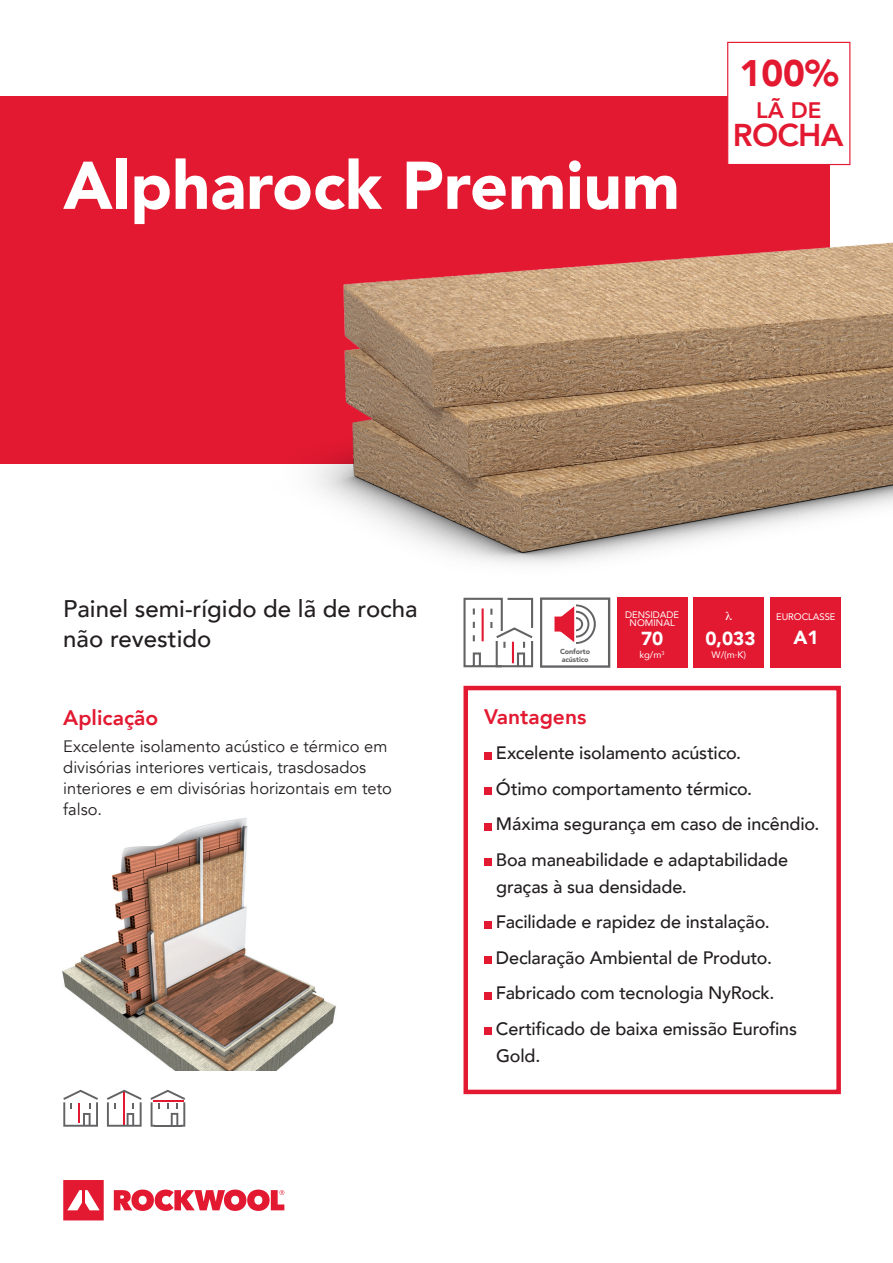
<style>
.page{position:relative;width:893px;height:1263px;background:#fff}
.page>*{position:absolute;margin:0;border:0;box-sizing:border-box;transform-origin:0 0}
.t1{font:900 66.75px "Avenir";color:#fff}
.t2{font:900 36.9px "Avenir";color:#e21931}
.t3{font:800 31.5px "Avenir";letter-spacing:-.025em;color:#e21931}
.t4{font:500 24px/30px "Avenir";color:#231f20}
.t5{font:800 22.35px "Avenir";color:#e21931}
.t6{font:800 21px "Avenir";color:#e21931}
.t7{font:900 18.9px "Avenir";color:#fff}
.t8{font:500 18px/27px "Avenir";letter-spacing:-.01em;color:#231f20}
.t9{font:16.5px/21px "Avenir";color:#231f20}
.t10{font:10.65px "Avenir";color:#fff}
.t11{font:9.45px "Avenir";color:#fff}
.t12{font:900 7.2px "Avenir LT Std";letter-spacing:-.015em;color:#636366}
</style>
<div class="page">
<svg style="left:63px;top:1180px;width:41px;height:40px"></svg>
<svg style="left:114px;top:1189px;width:170px;height:22px"></svg>
<div style="left:0;top:96px;width:829px;height:367px;background:#e21931"></div>
<div style="left:727px;top:42px;width:123px;height:123px;background:#fff;border:1px solid #e21931"></div>
<img style="left:221px;top:227px;width:672px;height:381px">
<div style="left:463px;top:686px;width:378px;height:408px;border:4px solid #e21931"></div>
<div style="left:484px;top:752px;width:7px;height:7px;background:#e21931"></div>
<div style="left:484px;top:788px;width:7px;height:7px;background:#e21931"></div>
<div style="left:484px;top:823px;width:7px;height:7px;background:#e21931"></div>
<div style="left:484px;top:859px;width:7px;height:7px;background:#e21931"></div>
<div style="left:484px;top:921px;width:7px;height:7px;background:#e21931"></div>
<div style="left:484px;top:957px;width:7px;height:7px;background:#e21931"></div>
<div style="left:484px;top:992px;width:7px;height:7px;background:#e21931"></div>
<div style="left:484px;top:1028px;width:7px;height:7px;background:#e21931"></div>
<div style="left:771px;top:597px;width:70px;height:71px;background:#e21931"></div>
<div style="left:694px;top:597px;width:70px;height:71px;background:#e21931"></div>
<img style="left:62px;top:818px;width:274px;height:253px">
<div style="left:617px;top:597px;width:70px;height:71px;background:#e21931"></div>
<svg style="left:462px;top:597px;width:148px;height:71px"></svg>
<svg style="left:63px;top:1090px;width:35px;height:37px"></svg>
<svg style="left:107px;top:1090px;width:35px;height:37px"></svg>
<svg style="left:150px;top:1090px;width:35px;height:37px"></svg>
<hr style="left:153px;top:1100px;width:30px;height:2px;background:#e21931">
<p class="t2" style="left:740px;top:41px;width:100px">100%</p>
<p class="t1" style="left:63px;top:128px;width:618px">Alpharock Premium</p>
<p class="t5" style="left:756px;top:92px;width:67px">LÃ DE</p>
<p class="t3" style="left:733px;top:110px;width:112px">ROCHA</p>
<p class="t4" style="left:63px;top:593px;width:356px">Painel semi-rígido de lã de rocha não revestido</p>
<p class="t12" style="left:560px;top:647px;width:32px">Conforto</p>
<p class="t12" style="left:562px;top:655px;width:28px">acústico</p>
<p class="t11" style="left:625px;top:607px;width:56px">DENSIDADE</p>
<p class="t11" style="left:630px;top:615px;width:47px">NOMINAL</p>
<p class="t11" style="left:639px;top:647px;width:27px">kg/m<sup>3</sup></p>
<p class="t7" style="left:641px;top:622px;width:24px">70</p>
<p class="t7" style="left:705px;top:622px;width:52px">0,033</p>
<p class="t11" style="left:712px;top:647px;width:36px">W/(m·K)</p>
<p class="t10" style="left:712px;top:646px;width:37px">W/(mK)</p>
<p class="t11" style="left:776px;top:609px;width:61px">EUROCLASSE</p>
<p class="t7" style="left:793px;top:621px;width:27px">A1</p>
<p class="t6" style="left:63px;top:701px;width:96px">Aplicação</p>
<p class="t9" style="left:63px;top:736px;width:330px">Excelente isolamento acústico e térmico em divisórias interiores verticais, trasdosados interiores e em divisórias horizontais em teto falso.</p>
<p class="t6" style="left:484px;top:700px;width:104px">Vantagens</p>
<p class="t8" style="left:496px;top:738px;width:247px">Excelente isolamento acústico.</p>
<p class="t8" style="left:496px;top:774px;width:258px">Ótimo comportamento térmico.</p>
<p class="t8" style="left:496px;top:809px;width:325px">Máxima segurança em caso de incêndio.</p>
<p class="t8" style="left:496px;top:845px;width:294px">Boa maneabilidade e adaptabilidade graças à sua densidade.</p>
<p class="t8" style="left:496px;top:907px;width:275px">Facilidade e rapidez de instalação.</p>
<p class="t8" style="left:496px;top:943px;width:278px">Declaração Ambiental de Produto.</p>
<p class="t8" style="left:496px;top:978px;width:280px">Fabricado com tecnologia NyRock.</p>
<p class="t8" style="left:496px;top:1014px;width:303px">Certificado de baixa emissão Eurofins<br>Gold.</p>
</div>
